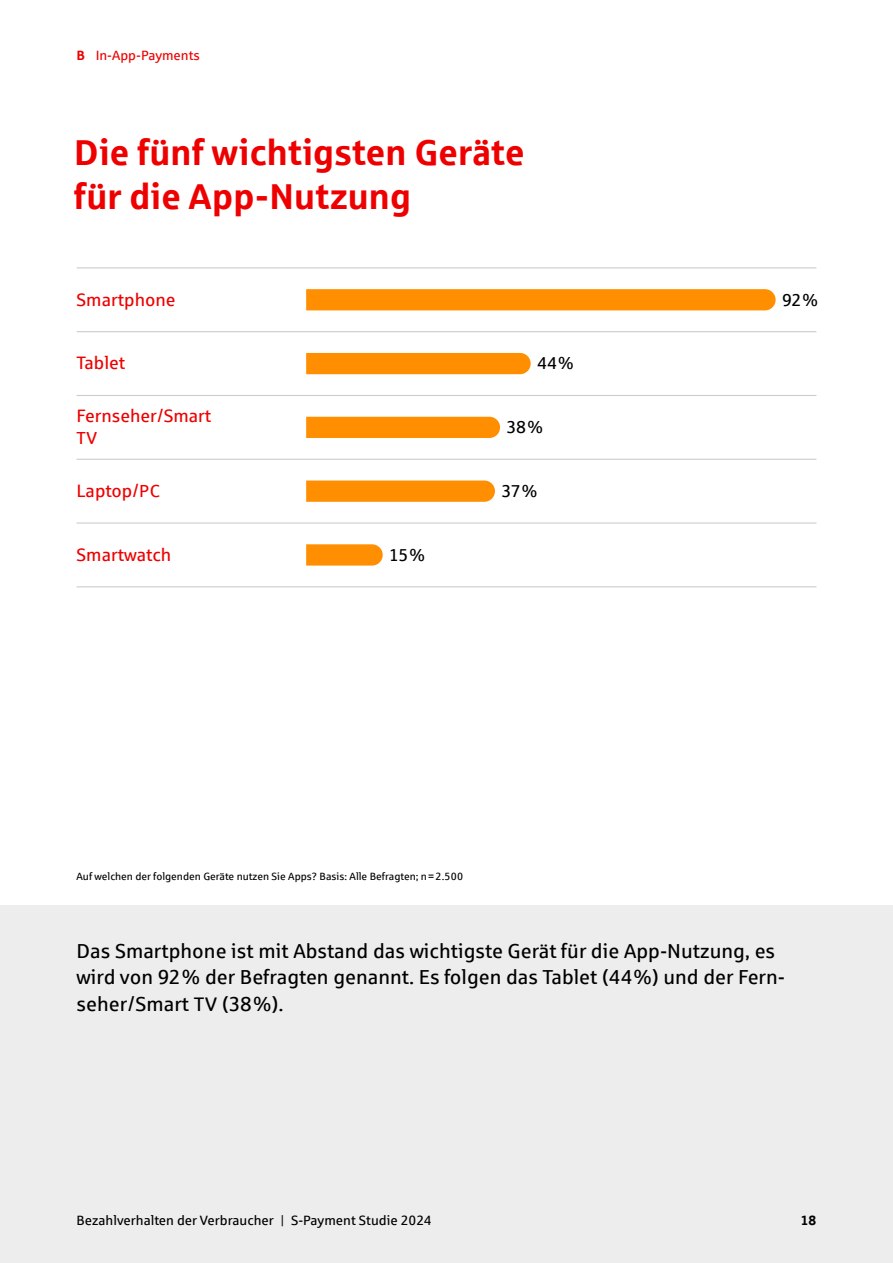
<style>
.page{position:relative;width:893px;height:1263px;background:#fff}
.page>*{position:absolute;margin:0;border:0;box-sizing:border-box;transform-origin:0 0}
.t1{font:700 36px/43.2px "Sparkasse Rg";letter-spacing:-.005em;color:#e00}
.t2{font:20.25px/26.4px "Sparkasse Rg";color:#000}
.t3{font:18px "Sparkasse Rg";color:#e00}
.t4{font:17.4px "Sparkasse Rg";color:#e00}
.t5{font:17.25px "Sparkasse Rg";letter-spacing:-.025em;color:#000}
.t6{font:13.5px "Sparkasse Rg";color:#000}
.t7{font:13.5px "Sparkasse Rg";color:#e00}
.t8{font:700 13.5px "Sparkasse Rg";color:#000}
.t9{font:10.5px "Sparkasse Rg";color:#000}
.s1{font-weight:700}
.s2{font-size:17.4px}
.s3{font-size:16.35px}
.s4{font-size:19.2px}
.s5{font-size:19.65px}
</style>
<div class="page">
<div style="left:0;top:906px;width:893px;height:357px;background:#ededed"></div>
<hr style="left:77px;top:331px;width:739px;height:1px;background:#ccc">
<hr style="left:77px;top:395px;width:739px;height:1px;background:#ccc">
<hr style="left:77px;top:459px;width:739px;height:1px;background:#ccc">
<hr style="left:77px;top:522px;width:739px;height:2px;background:#ccc">
<hr style="left:77px;top:586px;width:739px;height:1px;background:#ccc">
<hr style="left:77px;top:267px;width:739px;height:1px;background:#ccc">
<div style="left:306px;top:289px;width:470px;height:21px;background:#ff8f00"></div>
<div style="left:306px;top:353px;width:225px;height:21px;background:#ff8f00"></div>
<div style="left:306px;top:417px;width:194px;height:21px;background:#ff8f00"></div>
<svg style="left:306px;top:480px;width:189px;height:22px;background:#ff940b"></svg>
<svg style="left:306px;top:544px;width:77px;height:22px;background:#ff9611"></svg>
<p class="t7" style="left:77px;top:47px;width:125px"><span class="s1">B</span> In-App-Payments</p>
<h1 class="t1" style="left:74px;top:130px;width:452px">Die fünf wichtigsten Geräte für die App-Nutzung</h1>
<p class="t3" style="left:77px;top:288px;width:101px">Smartphone</p>
<p class="t3" style="left:77px;top:352px;width:50px">Tablet</p>
<p class="t3" style="left:77px;top:404px;width:136px">Fernseher/Smart</p>
<p class="t4" style="left:77px;top:428px;width:22px">TV</p>
<p class="t3" style="left:77px;top:480px;width:85px">Laptop/<span class="s2">PC</span></p>
<p class="t3" style="left:77px;top:543px;width:96px">Smartwatch</p>
<p class="t5" style="left:389px;top:544px;width:38px">15<span class="s3">%</span></p>
<p class="t5" style="left:537px;top:353px;width:39px">44<span class="s3">%</span></p>
<p class="t5" style="left:506px;top:417px;width:38px">38<span class="s3">%</span></p>
<p class="t5" style="left:501px;top:480px;width:38px">37<span class="s3">%</span></p>
<p class="t9" style="left:77px;top:870px;width:388px">Auf welchen der folgenden Geräte nutzen Sie Apps? Basis: Alle Befragten; n=2.500</p>
<p class="t5" style="left:782px;top:289px;width:38px">92<span class="s3">%</span></p>
<p class="t2" style="left:77px;top:937px;width:708px">Das Smartphone ist mit Abstand das wichtigste Gerät für die App-Nutzung, es wird von 92<span class="s4">%</span> der Befragten genannt. Es folgen das Tablet (44<span class="s4">%</span>) und der Fern&shy;seher/Smart <span class="s5">TV</span> (38<span class="s4">%</span>).</p>
<p class="t6" style="left:77px;top:1212px;width:357px">Bezahlverhalten der Verbraucher | S-Payment Studie 2024</p>
<p class="t8" style="left:801px;top:1211px;width:17px">18</p>
</div>
